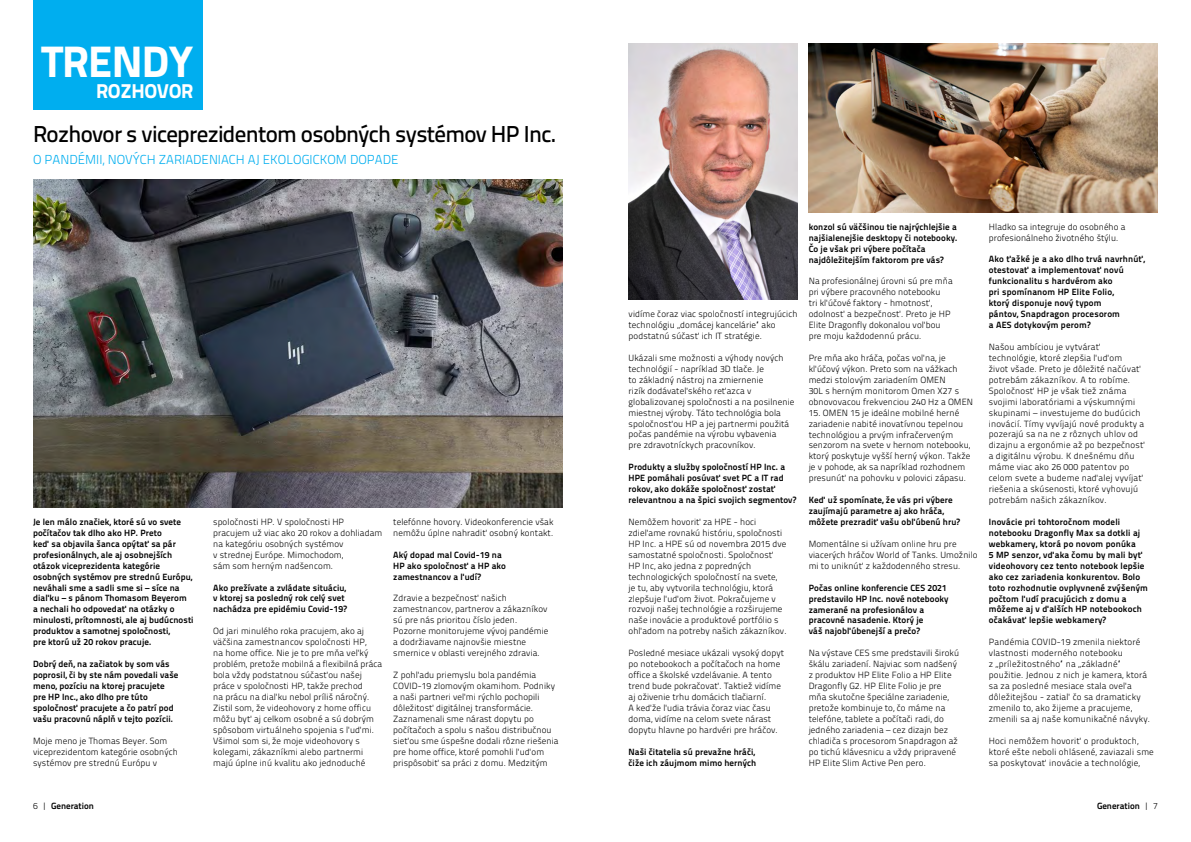
<style>
.page{position:relative;width:1191px;height:842px;background:#fff}
.page>*{position:absolute;margin:0;border:0;box-sizing:border-box;transform-origin:0 0}
.t1{font:800 44px "Titillium Text 22 L";letter-spacing:-.02em;color:#fff}
.t2{font:500 23px "Titillium Text 22 L";letter-spacing:-.03em;color:#000}
.t3{font:800 20px "Titillium Text 22 L";letter-spacing:-.02em;color:#fff}
.t4{font:300 13px "Titillium Text 22 L";color:#00aeef}
.t5{font:300 9px/10.9px "Titillium Text 22 L";letter-spacing:.01em;color:#000}
.t6{font:700 9px/10.9px "Titillium Text 22 L";letter-spacing:.01em;color:#000}
.s1{font-weight:300}
</style>
<div class="page">
<div style="left:33px;top:0;width:169px;height:109px;background:#00aeef"></div>
<img style="left:33px;top:179px;width:529px;height:328px">
<img style="left:628px;top:44px;width:169px;height:256px">
<img style="left:808px;top:44px;width:349px;height:168px">
<h1 class="t1" style="left:42px;top:27px;width:153px">TRENDY</h1>
<h3 class="t3" style="left:96px;top:76px;width:99px">ROZHOVOR</h3>
<h2 class="t2" style="left:33px;top:117px;width:525px">Rozhovor s viceprezidentom osobných systémov HP Inc.</h2>
<h3 class="t4" style="left:33px;top:150px;width:367px">O PANDÉMII, NOVÝCH ZARIADENIACH AJ EKOLOGICKOM DOPADE</h3>
<p class="t6" style="left:33px;top:516px;width:162px">Je len málo značiek, ktoré sú vo svete počítačov tak dlho ako HP. Preto<br>keď sa objavila šanca opýtať sa pár profesionálnych, ale aj osobnejších otázok viceprezidenta kategórie osobných systémov pre strednú Európu, neváhali sme a sadli sme si – síce na diaľku – s pánom Thomasom Beyerom a nechali ho odpovedať na otázky o minulosti, prítomnosti, ale aj budúcnosti produktov a samotnej spoločnosti,<br>pre ktorú už 20 rokov pracuje.</p>
<p class="t6" style="left:33px;top:658px;width:147px">Dobrý deň, na začiatok by som vás poprosil, či by ste nám povedali vaše meno, pozíciu na ktorej pracujete pre HP Inc., ako dlho pre túto spoločnosť pracujete a čo patrí pod vašu pracovnú náplň v tejto pozícii.</p>
<p class="t5" style="left:33px;top:734px;width:146px">Moje meno je Thomas Beyer. Som viceprezidentom kategórie osobných systémov pre strednú Európu v</p>
<p class="t5" style="left:213px;top:516px;width:171px">spoločnosti HP. V spoločnosti HP pracujem už viac ako 20 rokov a dohliadam na kategóriu osobných systémov<br>v strednej Európe. Mimochodom,<br>sám som herným nadšencom.</p>
<p class="t6" style="left:213px;top:581px;width:135px">Ako prežívate a zvládate situáciu, v ktorej sa posledný rok celý svet nachádza pre epidémiu Covid-19?</p>
<p class="t5" style="left:213px;top:625px;width:171px">Od jari minulého roka pracujem, ako aj väčšina zamestnancov spoločnosti HP,<br>na home office. Nie je to pre mňa veľký problém, pretože mobilná a flexibilná práca bola vždy podstatnou súčasťou našej práce v spoločnosti HP, takže prechod<br>na prácu na diaľku nebol príliš náročný.<br>Zistil som, že videohovory z home officu môžu byť aj celkom osobné a sú dobrým spôsobom virtuálneho spojenia s ľuďmi.<br>Všimol som si, že moje videohovory s kolegami, zákazníkmi alebo partnermi majú úplne inú kvalitu ako jednoduché</p>
<p class="t5" style="left:393px;top:516px;width:162px">telefónne hovory. Videokonferencie však nemôžu úplne nahradiť osobný kontakt.</p>
<p class="t6" style="left:393px;top:549px;width:114px">Aký dopad mal Covid-19 na<br>HP ako spoločnosť a HP ako zamestnancov a ľudí?</p>
<p class="t5" style="left:393px;top:592px;width:157px">Zdravie a bezpečnosť našich zamestnancov, partnerov a zákazníkov sú pre nás prioritou číslo jeden.<br>Pozorne monitorujeme vývoj pandémie a dodržiavame najnovšie miestne smernice v oblasti verejného zdravia.</p>
<p class="t5" style="left:393px;top:669px;width:167px">Z pohľadu priemyslu bola pandémia COVID-19 zlomovým okamihom. Podniky a naši partneri veľmi rýchlo pochopili dôležitosť digitálnej transformácie.<br>Zaznamenali sme nárast dopytu po počítačoch a spolu s našou distribučnou sieťou sme úspešne dodali rôzne riešenia pre home office, ktoré pomohli ľuďom prispôsobiť sa práci z domu. Medzitým</p>
<p class="t5" style="left:628px;top:308px;width:170px">vidíme čoraz viac spoločností integrujúcich technológiu „domácej kancelárie“ ako podstatnú súčasť ich IT stratégie.</p>
<p class="t5" style="left:628px;top:352px;width:167px">Ukázali sme možnosti a výhody nových technológií - napríklad 3D tlače. Je<br>to základný nástroj na zmiernenie<br>rizík dodávateľského reťazca v globalizovanej spoločnosti a na posilnenie miestnej výroby. Táto technológia bola spoločnosťou HP a jej partnermi použitá počas pandémie na výrobu vybavenia<br>pre zdravotníckych pracovníkov.</p>
<p class="t6" style="left:628px;top:461px;width:169px">Produkty a služby spoločností HP Inc. a HPE pomáhali posúvať svet PC a IT rad rokov, ako dokáže spoločnosť zostať relevantnou a na špici svojich segmentov?</p>
<p class="t5" style="left:628px;top:516px;width:159px">Nemôžem hovoriť za HPE - hoci zdieľame rovnakú históriu, spoločnosti HP Inc. a HPE sú od novembra 2015 dve samostatné spoločnosti. Spoločnosť HP Inc, ako jedna z popredných technologických spoločností na svete,<br>je tu, aby vytvorila technológiu, ktorá zlepšuje ľuďom život. Pokračujeme v rozvoji našej technológie a rozširujeme naše inovácie a produktové portfólio s ohľadom na potreby našich zákazníkov.</p>
<p class="t5" style="left:628px;top:647px;width:157px">Posledné mesiace ukázali vysoký dopyt po notebookoch a počítačoch na home office a školské vzdelávanie. A tento trend bude pokračovať. Taktiež vidíme aj oživenie trhu domácich tlačiarní.<br>A keďže ľudia trávia čoraz viac času doma, vidíme na celom svete nárast dopytu hlavne po hardvéri pre hráčov.</p>
<p class="t6" style="left:628px;top:745px;width:129px">Naši čitatelia sú prevažne hráči, čiže ich záujmom mimo herných</p>
<p class="t6" style="left:808px;top:221px;width:150px">konzol sú väčšinou tie najrýchlejšie a najšialenejšie desktopy či notebooky.<br>Čo je však pri výbere počítača najdôležitejším faktorom pre vás?</p>
<p class="t5" style="left:808px;top:275px;width:145px">Na profesionálnej úrovni sú pre mňa pri výbere pracovného notebooku<br>tri kľúčové faktory - hmotnosť, odolnosť a bezpečnosť. Preto je HP<br>Elite Dragonfly dokonalou voľbou pre moju každodennú prácu.</p>
<p class="t5" style="left:808px;top:352px;width:166px">Pre mňa ako hráča, počas voľna, je kľúčový výkon. Preto som na vážkach medzi stolovým zariadením OMEN<br>30L s herným monitorom Omen X27 s obnovovacou frekvenciou 240 Hz a OMEN</p>
<p class="t5" style="left:808px;top:407px;width:163px">15. OMEN 15 je ideálne mobilné herné zariadenie nabité inovatívnou tepelnou technológiou a prvým infračerveným senzorom na svete v hernom notebooku, ktorý poskytuje vyšší herný výkon. Takže je v pohode, ak sa napríklad rozhodnem presunúť na pohovku v polovici zápasu.</p>
<p class="t6" style="left:808px;top:494px;width:153px">Keď už spomínate, že vás pri výbere zaujímajú parametre aj ako hráča, môžete prezradiť vašu obľúbenú hru?</p>
<p class="t5" style="left:808px;top:538px;width:170px">Momentálne si užívam online hru pre viacerých hráčov World of Tanks. Umožnilo mi to uniknúť z každodenného stresu.</p>
<p class="t6" style="left:808px;top:581px;width:141px">Počas online konferencie CES 2021 predstavilo HP Inc. nové notebooky zamerané na profesionálov a pracovné nasadenie. Ktorý je<br>váš najobľúbenejší a prečo?</p>
<p class="t5" style="left:808px;top:647px;width:152px">Na výstave CES sme predstavili širokú škálu zariadení. Najviac som nadšený z produktov HP Elite Folio a HP Elite Dragonfly G2. HP Elite Folio je pre mňa skutočne špeciálne zariadenie, pretože kombinuje to, čo máme na telefóne, tablete a počítači radi, do jedného zariadenia – cez dizajn bez chladiča s procesorom Snapdragon až po tichú klávesnicu a vždy pripravené HP Elite Slim Active Pen pero.</p>
<p class="t5" style="left:988px;top:221px;width:138px">Hladko sa integruje do osobného a profesionálneho životného štýlu.</p>
<p class="t6" style="left:988px;top:253px;width:158px">Ako ťažké je a ako dlho trvá navrhnúť, otestovať a implementovať novú funkcionalitu s hardvérom ako<br>pri spomínanom HP Elite Folio,<br>ktorý disponuje nový typom<br>pántov, Snapdragon procesorom<br>a AES dotykovým perom?</p>
<p class="t5" style="left:988px;top:341px;width:157px">Našou ambíciou je vytvárať technológie, ktoré zlepšia ľuďom<br>život všade. Preto je dôležité načúvať potrebám zákazníkov. A to robíme.<br>Spoločnosť HP je však tiež známa svojimi laboratóriami a výskumnými skupinami – investujeme do budúcich inovácií. Tímy vyvíjajú nové produkty a pozerajú sa na ne z rôznych uhlov od dizajnu a ergonómie až po bezpečnosť a digitálnu výrobu. K dnešnému dňu máme viac ako 26 000 patentov po celom svete a budeme naďalej vyvíjať riešenia a skúsenosti, ktoré vyhovujú potrebám našich zákazníkov.</p>
<p class="t6" style="left:988px;top:516px;width:161px">Inovácie pri tohtoročnom modeli notebooku Dragonfly Max sa dotkli aj webkamery, ktorá po novom ponúka<br>5 MP senzor, vďaka čomu by mali byť videohovory cez tento notebook lepšie ako cez zariadenia konkurentov. Bolo toto rozhodnutie ovplyvnené zvýšeným počtom ľudí pracujúcich z domu a môžeme aj v ďalších HP notebookoch očakávať lepšie webkamery?</p>
<p class="t5" style="left:988px;top:636px;width:163px">Pandémia COVID-19 zmenila niektoré vlastnosti moderného notebooku<br>z „príležitostného“ na „základné“ použitie. Jednou z nich je kamera, ktorá sa za posledné mesiace stala oveľa dôležitejšou - zatiaľ čo sa dramaticky zmenilo to, ako žijeme a pracujeme, zmenili sa aj naše komunikačné návyky.</p>
<p class="t5" style="left:988px;top:735px;width:167px">Hoci nemôžem hovoriť o produktoch, ktoré ešte neboli ohlásené, zaviazali sme sa poskytovať inovácie a technológie,</p>
<p class="t6" style="left:33px;top:800px;width:62px"><span class="s1">6 |</span> Generation</p>
<p class="t6" style="left:1097px;top:800px;width:62px">Generation <span class="s1">| 7</span></p>
</div>
